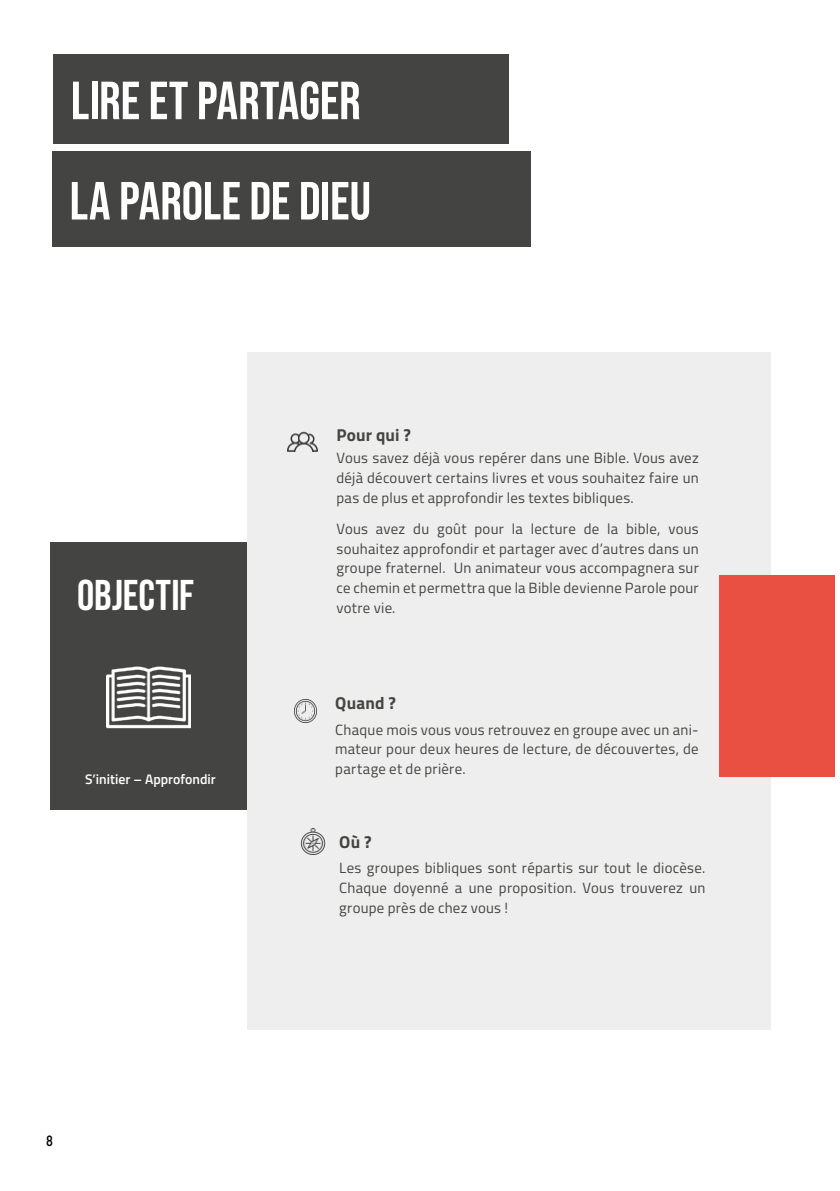
<style>
.page{position:relative;width:840px;height:1191px;background:#fff}
.page>*{position:absolute;margin:0;border:0;box-sizing:border-box;transform-origin:0 0}
.t1{font:53.6px "Bebas Neue";letter-spacing:-.005em;color:#fff}
.t2{font:43px "Bebas Neue";color:#fff}
.t3{font:700 17.2px "Titillium Web";letter-spacing:.01em;color:#444442}
.t4{font:14.8px/19.8px "Titillium Web";letter-spacing:.02em;color:#444442;text-align:justify}
.t5{font:700 14.8px "Akrobat";color:#000}
.t6{font:600 13.8px "Titillium Web";color:#fff}
</style>
<div class="page">
<div style="left:247px;top:352px;width:523px;height:678px;background:#eee"></div>
<div style="left:50px;top:542px;width:197px;height:267px;background:#444442"></div>
<div style="left:719px;top:575px;width:115px;height:201px;background:#ea5042"></div>
<div style="left:54px;top:55px;width:454px;height:89px;background:#444442"></div>
<div style="left:53px;top:151px;width:478px;height:96px;background:#444442"></div>
<img style="left:287px;top:431px;width:30px;height:20px">
<img style="left:300px;top:828px;width:26px;height:26px">
<img style="left:106px;top:666px;width:84px;height:63px">
<img style="left:294px;top:700px;width:23px;height:22px">
<h1 class="t1" style="left:71px;top:70px;width:291px">LIRE ET PARTAGER</h1>
<h1 class="t1" style="left:70px;top:171px;width:303px">LA PAROLE DE DIEU</h1>
<h2 class="t2" style="left:77px;top:571px;width:118px">OBJECTIF</h2>
<p class="t6" style="left:85px;top:769px;width:132px">S’initier – Approfondir</p>
<p class="t3" style="left:336px;top:422px;width:76px">Pour qui ?</p>
<p class="t4" style="left:336px;top:447px;width:363px">Vous savez déjà vous repérer dans une Bible. Vous avez déjà découvert certains livres et vous souhaitez faire un pas de plus et approfondir les textes bibliques.</p>
<p class="t4" style="left:336px;top:518px;width:363px">Vous avez du goût pour la lecture de la bible, vous souhaitez approfondir et partager avec d’autres dans un groupe fraternel. Un animateur vous accompagnera sur ce chemin et permettra que la Bible devienne Parole pour votre vie.</p>
<p class="t3" style="left:335px;top:690px;width:62px">Quand ?</p>
<p class="t4" style="left:335px;top:719px;width:365px">Chaque mois vous vous retrouvez en groupe avec un ani&shy;mateur pour deux heures de lecture, de découvertes, de partage et de prière.</p>
<p class="t3" style="left:339px;top:828px;width:34px">Où ?</p>
<p class="t4" style="left:339px;top:857px;width:367px">Les groupes bibliques sont répartis sur tout le diocèse.<br>Chaque doyenné a une proposition. Vous trouverez un groupe près de chez vous !</p>
<p class="t5" style="left:46px;top:1131px;width:8px">8</p>
</div>
